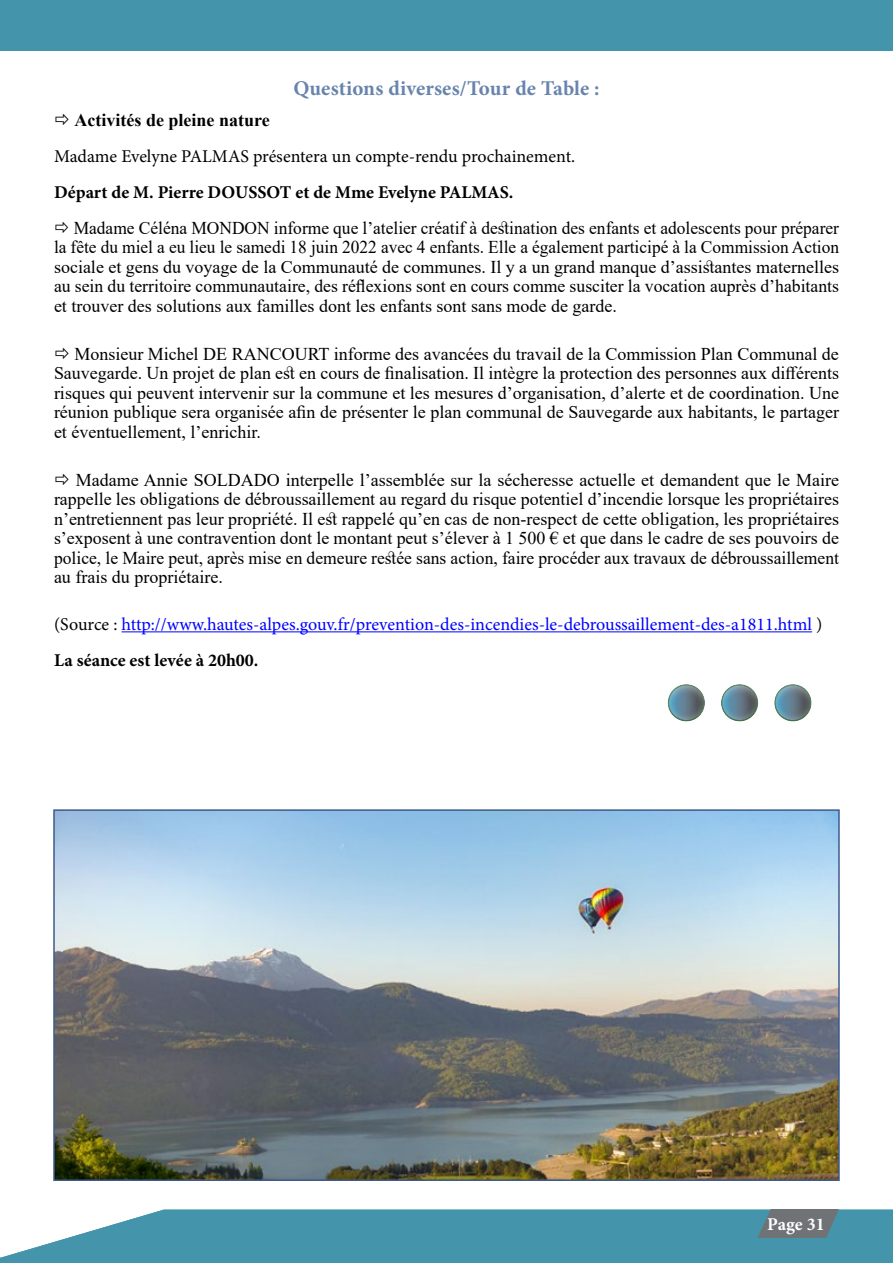
<style>
.page{position:relative;width:893px;height:1263px;background:#fff}
.page>*{position:absolute;margin:0;border:0;box-sizing:border-box;transform-origin:0 0}
.t1{font:700 21px "Minion Pro";color:#6884ad}
.t2{font:18px/19.5px "Times New Roman";color:#000;text-align:justify}
.t3{font:18px/36px "Minion Pro";color:#00f}
.t4{font:18px "Minion Pro";letter-spacing:-.005em;color:#000}
.t5{font:700 18px "Minion Pro";color:#000}
.t6{font:700 18px "Times New Roman";color:#000}
.t7{font:700 18px "Minion Pro";color:#fff}
.s1{color:#000}
.s2{font-weight:700;color:#000}
</style>
<div class="page">
<img style="left:56px;top:812px;width:781px;height:366px">
<div style="left:53px;top:809px;width:787px;height:372px;border:2px solid #3d5b8b"></div>
<svg style="left:0;top:1209px;width:893px;height:54px;background:#559db2"></svg>
<div style="left:1px;top:0;width:892px;height:50px;background:#4494ab"></div>
<svg style="left:757px;top:1209px;width:82px;height:29px;background:#69787e"></svg>
<hr style="left:122px;top:631px;width:690px;height:1px;background:#00f">
<div style="left:655px;top:673px;width:65px;height:50px;background:#fff;opacity:.75"></div>
<div style="left:708px;top:673px;width:64px;height:50px;background:#fff;opacity:.75"></div>
<div style="left:762px;top:673px;width:64px;height:50px;background:#fff;opacity:.75"></div>
<p class="t1" style="left:293px;top:73px;width:308px">Questions diverses/Tour de Table :</p>
<p class="t6" style="left:75px;top:107px;width:197px">Activités de pleine nature</p>
<p class="t4" style="left:54px;top:144px;width:523px">Madame Evelyne PALMAS présentera un compte-rendu prochainement.</p>
<p class="t5" style="left:54px;top:180px;width:461px">Départ de M. Pierre DOUSSOT et de Mme Evelyne PALMAS.</p>
<p class="t2" style="left:54px;top:218px;width:787px;text-indent:20px">Madame Céléna MONDON informe que l’atelier créatif à destination des enfants et adolescents pour préparer la fête du miel a eu lieu le samedi 18 juin 2022 avec 4 enfants. Elle a également participé à la Commission Action sociale et gens du voyage de la Communauté de communes. Il y a un grand manque d’assistantes maternelles au sein du territoire communautaire, des réflexions sont en cours comme susciter la vocation auprès d’habitants et trouver des solutions aux familles dont les enfants sont sans mode de garde.</p>
<p class="t2" style="left:54px;top:344px;width:786px;text-indent:21px">Monsieur Michel DE RANCOURT informe des avancées du travail de la Commission Plan Communal de Sauvegarde. Un projet de plan est en cours de finalisation. Il intègre la protection des personnes aux différents risques qui peuvent intervenir sur la commune et les mesures d’organisation, d’alerte et de coordination. Une réunion publique sera organisée afin de présenter le plan communal de Sauvegarde aux habitants, le partager et éventuellement, l’enrichir.</p>
<p class="t2" style="left:54px;top:470px;width:787px;text-indent:22px">Madame Annie SOLDADO interpelle l’assemblée sur la sécheresse actuelle et demandent que le Maire rappelle les obligations de débroussaillement au regard du risque potentiel d’incendie lorsque les propriétaires n’entretiennent pas leur propriété. Il est rappelé qu’en cas de non-respect de cette obligation, les propriétaires s’exposent à une contravention dont le montant peut s’élever à 1 500 € et que dans le cadre de ses pouvoirs de police, le Maire peut, après mise en demeure restée sans action, faire procéder aux travaux de débroussaillement au frais du propriétaire.</p>
<p class="t3" style="left:54px;top:606px;width:770px"><span class="s1">(Source :</span> http://www.hautes-alpes.gouv.fr/prevention-des-incendies-le-debroussaillement-des-a1811.html <span class="s1">)<br></span><span class="s2">La séance est levée à 20h00.</span></p>
<p class="t7" style="left:767px;top:1211px;width:59px">Page 31</p>
</div>
